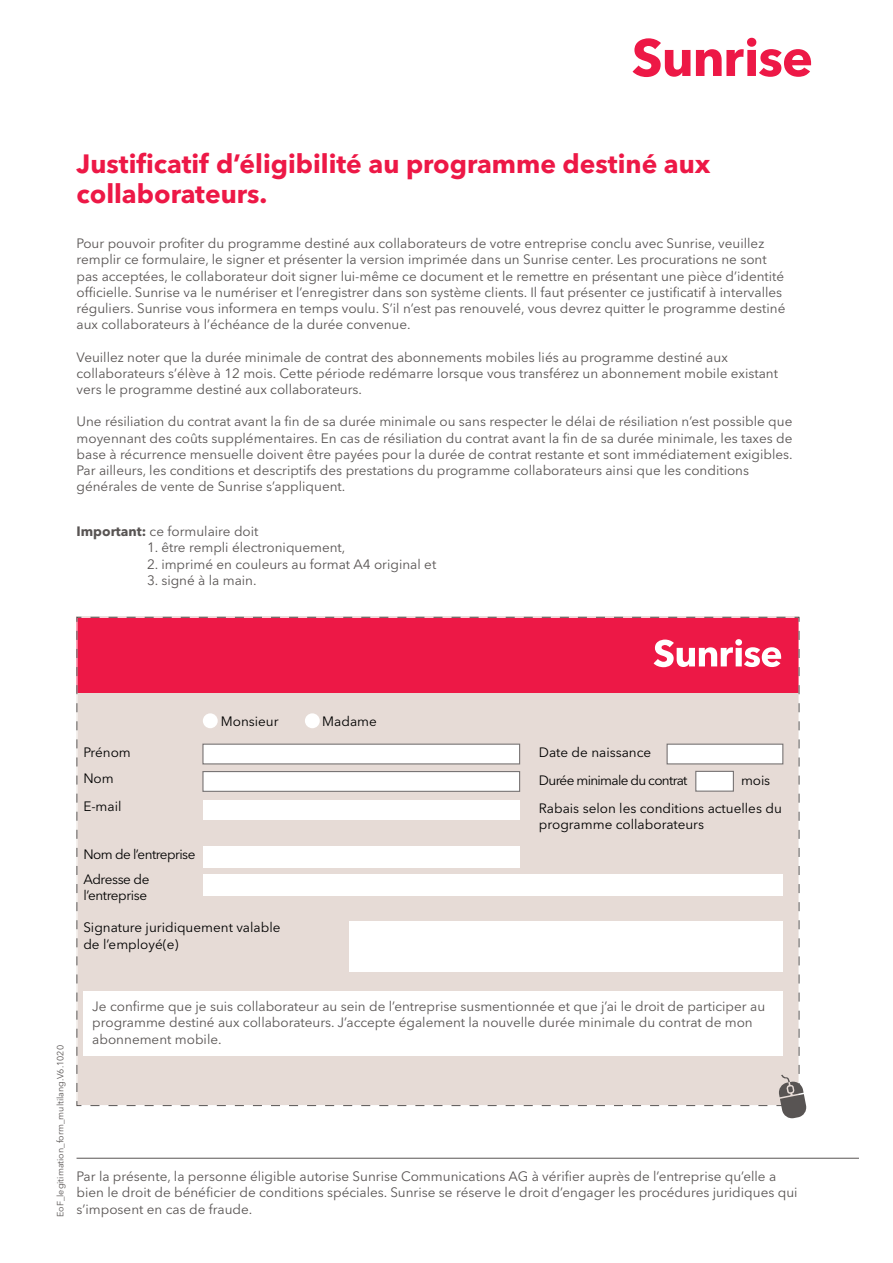
<style>
.page{position:relative;width:893px;height:1263px;background:#fff}
.page>*{position:absolute;margin:0;border:0;box-sizing:border-box;transform-origin:0 0}
.t1{font:700 26.25px/30px "Avenir Next LT Pro";color:#ed1846}
.t2{font:13.5px/16.2px "Avenir Next LT Pro";color:#585453}
.t3{font:13.5px/28.3px "Avenir Next LT Pro";color:#000}
.t4{font:13.5px/28px "Avenir Next LT Pro";letter-spacing:-.05em;color:#000}
.t5{font:13.5px/16.2px "Avenir Next LT Pro";letter-spacing:-.03em;color:#000}
.t6{font:13.5px "Avenir Next LT Pro";letter-spacing:-.04em;color:#000}
.t7{font:9px "Avenir Next LT Pro";color:#585453}
.s1{font-weight:700}
</style>
<div class="page">
<hr style="left:77px;top:1158px;width:782px;height:1px;background:#585453">
<svg style="left:76px;top:616px;width:724px;height:490px"></svg>
<svg style="left:633px;top:38px;width:178px;height:39px"></svg>
<svg style="left:90px;top:626px;width:717px;height:493px"></svg>
<h1 class="t1" style="left:77px;top:148px;width:635px">Justificatif d’éligibilité au programme destiné aux collaborateurs.</h1>
<p class="t2" style="left:77px;top:235px;width:710px">Pour pouvoir profiter du programme destiné aux collaborateurs de votre entreprise conclu avec Sunrise, veuillez remplir ce formulaire, le signer et présenter la version imprimée dans un Sunrise center. Les procurations ne sont pas acceptées, le collaborateur doit signer lui-même ce document et le remettre en présentant une pièce d’identité officielle. Sunrise va le numériser et l’enregistrer dans son système clients. Il faut présenter ce justificatif à intervalles réguliers. Sunrise vous informera en temps voulu. S’il n’est pas renouvelé, vous devrez quitter le programme destiné aux collaborateurs à l’échéance de la durée convenue.</p>
<p class="t2" style="left:77px;top:349px;width:703px">Veuillez noter que la durée minimale de contrat des abonnements mobiles liés au programme destiné aux collaborateurs s’élève à 12 mois. Cette période redémarre lorsque vous transférez un abonnement mobile existant vers le programme destiné aux collaborateurs.</p>
<p class="t2" style="left:77px;top:414px;width:718px">Une résiliation du contrat avant la fin de sa durée minimale ou sans respecter le délai de résiliation n’est possible que moyennant des coûts supplémentaires. En cas de résiliation du contrat avant la fin de sa durée minimale, les taxes de base à récurrence mensuelle doivent être payées pour la durée de contrat restante et sont immédiatement exigibles.<br>Par ailleurs, les conditions et descriptifs des prestations du programme collaborateurs ainsi que les conditions générales de vente de Sunrise s’appliquent.</p>
<p class="t2" style="left:77px;top:523px;width:183px"><span class="s1">Important:</span> ce formulaire doit</p>
<p class="t2" style="left:147px;top:540px;width:200px">1. être rempli électroniquement,</p>
<p class="t2" style="left:147px;top:556px;width:291px">2. imprimé en couleurs au format A4 original et</p>
<p class="t2" style="left:147px;top:572px;width:111px">3. signé à la main.</p>
<p class="t3" style="left:83px;top:738px;width:49px">Prénom</p>
<p class="t3" style="left:83px;top:764px;width:40px">Nom<br>E-mail</p>
<p class="t6" style="left:83px;top:846px;width:114px">Nom de l’entreprise</p>
<p class="t5" style="left:83px;top:871px;width:68px">Adresse de l’entreprise</p>
<p class="t3" style="left:221px;top:707px;width:59px">Monsieur</p>
<p class="t3" style="left:322px;top:707px;width:56px">Madame</p>
<p class="t3" style="left:83px;top:919px;width:199px;line-height:16.2px">Signature juridiquement valable de l’employé(e)</p>
<p class="t4" style="left:539px;top:738px;width:150px">Date de naissance<br>Durée minimale du contrat</p>
<p class="t3" style="left:539px;top:766px;width:244px;line-height:27.9px;text-indent:202px">mois<br>Rabais selon les conditions actuelles du</p>
<p class="t3" style="left:539px;top:810px;width:167px">programme collaborateurs</p>
<p class="t7" style="left:55px;top:1217px;width:174px;rotate:-90deg">EoF_legitimation_form_multilang.V6.1020</p>
<p class="t2" style="left:92px;top:998px;width:674px">Je confirme que je suis collaborateur au sein de l’entreprise susmentionnée et que j’ai le droit de participer au programme destiné aux collaborateurs. J’accepte également la nouvelle durée minimale du contrat de mon abonnement mobile.</p>
<p class="t2" style="left:77px;top:1168px;width:722px">Par la présente, la personne éligible autorise Sunrise Communications AG à vérifier auprès de l’entreprise qu’elle a bien le droit de bénéficier de conditions spéciales. Sunrise se réserve le droit d’engager les procédures juridiques qui s’imposent en cas de fraude.</p>
</div>
